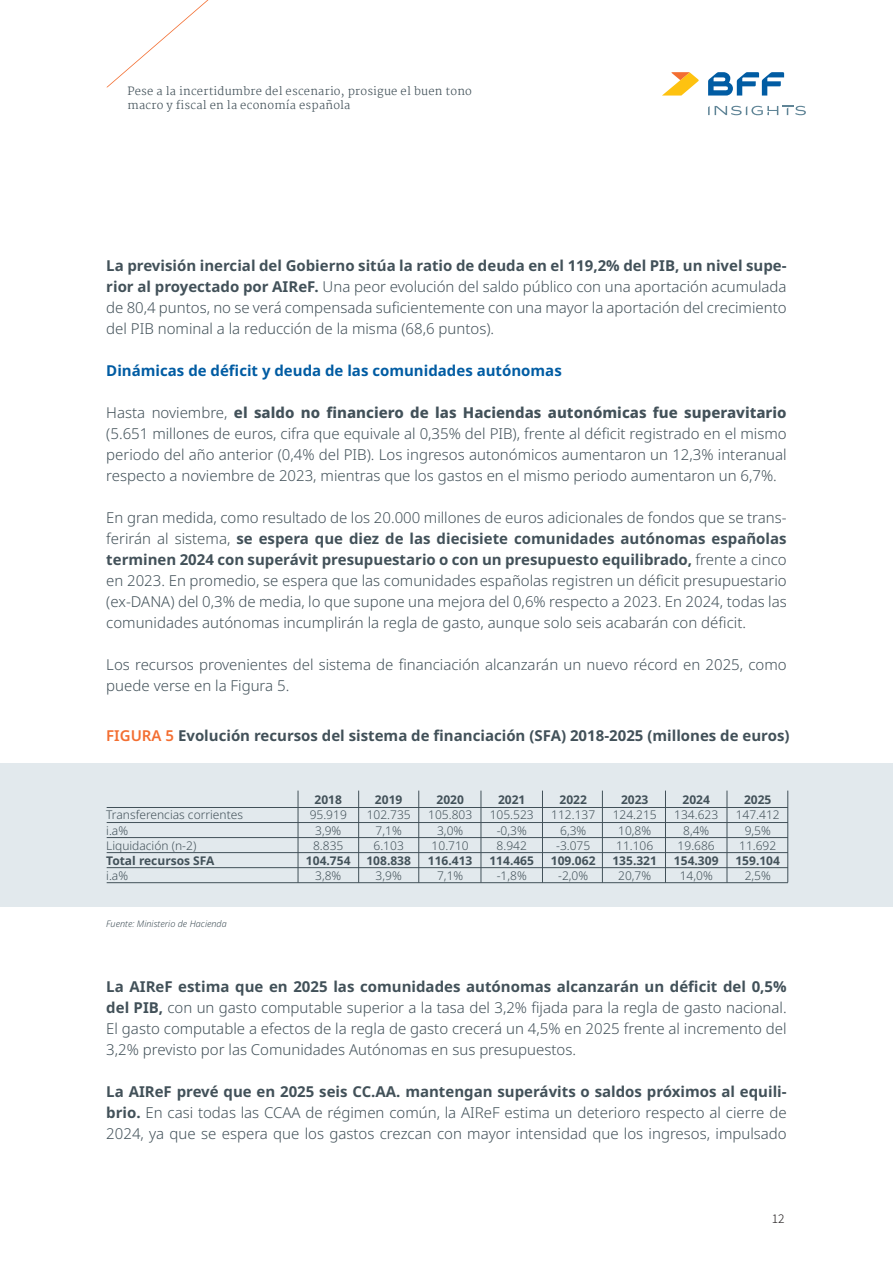
<style>
.page{position:relative;width:893px;height:1263px;background:#fff}
.page>*{position:absolute;margin:0;border:0;box-sizing:border-box;transform-origin:0 0}
.t1{font:300 15px/21px "Noto Sans";color:#425159;text-align:justify}
.t2{font:700 15px "Noto Sans";color:#425159}
.t3{font:700 15px "Noto Sans";color:#015ca3}
.t4{font:300 12px "Noto Sans";color:#425159}
.t5{font:700 12px "Noto Sans";color:#425159}
.t6{font:300 12px "Noto Sans TC";color:#231f20}
.t7{font:300 11.25px "Martel";letter-spacing:.02em;color:#425159}
.t8{font:italic 300 9px "Noto Sans";color:#425159}
.s1{font-weight:700}
.s2{font-weight:800}
.s3{font-weight:600;color:#f36e31}
</style>
<div class="page">
<svg style="left:708px;top:72px;width:76px;height:24px"></svg>
<svg style="left:662px;top:72px;width:37px;height:24px"></svg>
<svg style="left:708px;top:106px;width:98px;height:9px"></svg>
<svg style="left:107px;top:0;width:101px;height:87px"></svg>
<div style="left:0;top:764px;width:893px;height:143px;background:#e2e9ed"></div>
<hr style="left:107px;top:807px;width:681px;height:1px;background:#425159">
<hr style="left:107px;top:822px;width:681px;height:1px;background:#425159">
<hr style="left:107px;top:837px;width:681px;height:1px;background:#425159">
<hr style="left:107px;top:852px;width:681px;height:1px;background:#425159">
<hr style="left:107px;top:867px;width:681px;height:1px;background:#425159">
<hr style="left:107px;top:882px;width:681px;height:1px;background:#425159">
<hr style="left:298px;top:791px;width:1px;height:92px;background:#425159">
<hr style="left:358px;top:791px;width:1px;height:92px;background:#425159">
<hr style="left:418px;top:791px;width:1px;height:92px;background:#425159">
<hr style="left:481px;top:791px;width:1px;height:92px;background:#425159">
<hr style="left:542px;top:791px;width:1px;height:92px;background:#425159">
<hr style="left:602px;top:791px;width:1px;height:92px;background:#425159">
<hr style="left:665px;top:791px;width:1px;height:92px;background:#425159">
<hr style="left:727px;top:791px;width:1px;height:92px;background:#425159">
<hr style="left:787px;top:791px;width:1px;height:91px;background:#425159">
<p class="t7" style="left:128px;top:85px;width:346px">Pese a la incertidumbre del escenario, prosigue el buen tono</p>
<p class="t7" style="left:128px;top:99px;width:224px">macro y fiscal en la economía española</p>
<p class="t1" style="left:106px;top:256px;width:682px"><span class="s1">La previsión inercial del Gobierno sitúa la ratio de deuda en el 119,2% del PIB, un nivel supe&shy;rior al proyectado por AIReF.</span> Una peor evolución del saldo público con una aportación acumulada de 80,4 puntos, no se verá compensada suficientemente con una mayor la aportación del crecimiento del PIB nominal a la reducción de la misma (68,6 puntos).</p>
<p class="t3" style="left:106px;top:360px;width:457px">Dinámicas de déficit y deuda de las comunidades autónomas</p>
<p class="t1" style="left:106px;top:403px;width:682px">Hasta noviembre, <span class="s2">el saldo no financiero de las Haciendas autonómicas fue superavitario </span>(5.651 millones de euros, cifra que equivale al 0,35% del PIB), frente al déficit registrado en el mismo periodo del año anterior (0,4% del PIB). Los ingresos autonómicos aumentaron un 12,3% interanual respecto a noviembre de 2023, mientras que los gastos en el mismo periodo aumentaron un 6,7%.</p>
<p class="t1" style="left:106px;top:508px;width:682px">En gran medida, como resultado de los 20.000 millones de euros adicionales de fondos que se trans&shy;ferirán al sistema, <span class="s1">se espera que diez de las diecisiete comunidades autónomas españolas terminen 2024 con superávit presupuestario o con un presupuesto equilibrado,</span> frente a cinco en 2023. En promedio, se espera que las comunidades españolas registren un déficit presupuestario (ex-DANA) del 0,3% de media, lo que supone una mejora del 0,6% respecto a 2023. En 2024, todas las comunidades autónomas incumplirán la regla de gasto, aunque solo seis acabarán con déficit.</p>
<p class="t1" style="left:106px;top:655px;width:682px">Los recursos provenientes del sistema de financiación alcanzarán un nuevo récord en 2025, como puede verse en la Figura 5.</p>
<p class="t2" style="left:106px;top:725px;width:685px"><span class="s3">FIGURA 5</span> Evolución recursos del sistema de financiación (SFA) 2018-2025 (millones de euros)</p>
<p class="t4" style="left:106px;top:807px;width:138px">Transferencias corrientes</p>
<p class="t4" style="left:106px;top:822px;width:23px">i.a%</p>
<p class="t4" style="left:106px;top:837px;width:92px">Liquidación (n-2)</p>
<p class="t5" style="left:106px;top:852px;width:110px">Total recursos SFA</p>
<p class="t4" style="left:106px;top:867px;width:23px">i.a%</p>
<p class="t8" style="left:106px;top:917px;width:122px">Fuente: Ministerio de Hacienda</p>
<p class="t5" style="left:315px;top:792px;width:29px">2018</p>
<p class="t4" style="left:310px;top:807px;width:39px">95.919</p>
<p class="t4" style="left:315px;top:822px;width:28px">3,9%</p>
<p class="t4" style="left:313px;top:837px;width:32px">8.835</p>
<p class="t5" style="left:306px;top:852px;width:46px">104.754</p>
<p class="t4" style="left:315px;top:867px;width:28px">3,8%</p>
<p class="t5" style="left:375px;top:792px;width:29px">2019</p>
<p class="t4" style="left:367px;top:807px;width:46px">102.735</p>
<p class="t4" style="left:376px;top:822px;width:28px">7,1%</p>
<p class="t4" style="left:374px;top:837px;width:32px">6.103</p>
<p class="t5" style="left:366px;top:852px;width:46px">108.838</p>
<p class="t4" style="left:376px;top:867px;width:28px">3,9%</p>
<p class="t5" style="left:436px;top:792px;width:29px">2020</p>
<p class="t4" style="left:428px;top:807px;width:46px">105.803</p>
<p class="t4" style="left:437px;top:822px;width:28px">3,0%</p>
<p class="t4" style="left:432px;top:837px;width:39px">10.710</p>
<p class="t5" style="left:428px;top:852px;width:46px">116.413</p>
<p class="t4" style="left:437px;top:867px;width:28px">7,1%</p>
<p class="t5" style="left:498px;top:792px;width:29px">2021</p>
<p class="t4" style="left:490px;top:807px;width:46px">105.523</p>
<p class="t4" style="left:497px;top:822px;width:32px">-0,3%</p>
<p class="t4" style="left:497px;top:837px;width:32px">8.942</p>
<p class="t5" style="left:489px;top:852px;width:46px">114.465</p>
<p class="t4" style="left:497px;top:867px;width:32px">-1,8%</p>
<p class="t5" style="left:559px;top:792px;width:29px">2022</p>
<p class="t4" style="left:551px;top:807px;width:46px">112.137</p>
<p class="t4" style="left:560px;top:822px;width:28px">6,3%</p>
<p class="t4" style="left:556px;top:837px;width:36px">-3.075</p>
<p class="t5" style="left:551px;top:852px;width:46px">109.062</p>
<p class="t4" style="left:558px;top:867px;width:32px">-2,0%</p>
<p class="t5" style="left:621px;top:792px;width:29px">2023</p>
<p class="t4" style="left:613px;top:807px;width:46px">124.215</p>
<p class="t4" style="left:618px;top:822px;width:35px">10,8%</p>
<p class="t4" style="left:616px;top:837px;width:39px">11.106</p>
<p class="t5" style="left:612px;top:852px;width:46px">135.321</p>
<p class="t4" style="left:618px;top:867px;width:35px">20,7%</p>
<p class="t5" style="left:682px;top:792px;width:29px">2024</p>
<p class="t4" style="left:674px;top:807px;width:46px">134.623</p>
<p class="t4" style="left:683px;top:822px;width:28px">8,4%</p>
<p class="t4" style="left:678px;top:837px;width:39px">19.686</p>
<p class="t5" style="left:674px;top:852px;width:46px">154.309</p>
<p class="t4" style="left:680px;top:867px;width:35px">14,0%</p>
<p class="t5" style="left:744px;top:792px;width:29px">2025</p>
<p class="t4" style="left:736px;top:807px;width:46px">147.412</p>
<p class="t4" style="left:745px;top:822px;width:28px">9,5%</p>
<p class="t4" style="left:739px;top:837px;width:39px">11.692</p>
<p class="t5" style="left:735px;top:852px;width:46px">159.104</p>
<p class="t4" style="left:745px;top:867px;width:28px">2,5%</p>
<p class="t1" style="left:106px;top:976px;width:682px"><span class="s1">La AIReF estima que en 2025 las comunidades autónomas alcanzarán un déficit del 0,5% del PIB,</span> con un gasto computable superior a la tasa del 3,2% fijada para la regla de gasto nacional.<br>El gasto computable a efectos de la regla de gasto crecerá un 4,5% en 2025 frente al incremento del 3,2% previsto por las Comunidades Autónomas en sus presupuestos.</p>
<p class="t1" style="left:106px;top:1081px;width:682px"><span class="s1">La AIReF prevé que en 2025 seis CC.AA. mantengan superávits o saldos próximos al equili&shy;brio.</span> En casi todas las CCAA de régimen común, la AIReF estima un deterioro respecto al cierre de 2024, ya que se espera que los gastos crezcan con mayor intensidad que los ingresos, impulsado</p>
<p class="t6" style="left:772px;top:1212px;width:14px">12</p>
</div>
